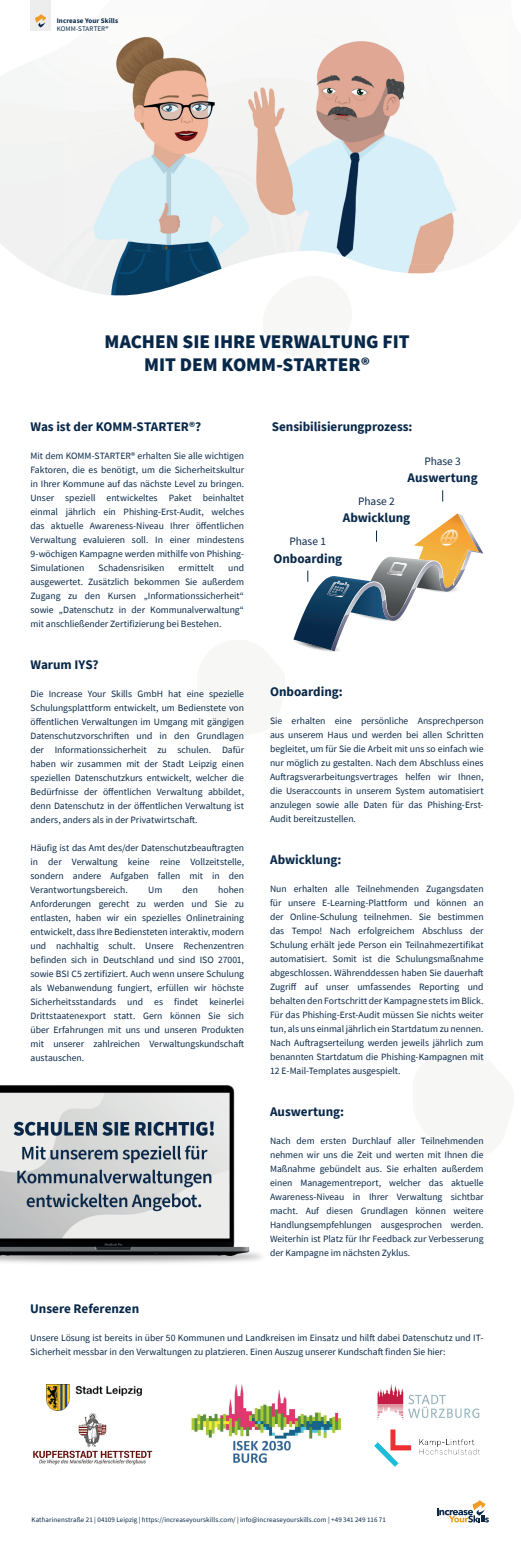
<style>
.page{position:relative;width:521px;height:1554px;background:#fff}
.page>*{position:absolute;margin:0;border:0;box-sizing:border-box;transform-origin:0 0}
.t1{font:900 19.25px/23.1px "Source Sans Pro";color:#082849;text-align:center}
.t2{font:700 13.12px "Source Sans Pro";letter-spacing:-.005em;color:#082849}
.t3{font:11.38px "Source Sans Pro";letter-spacing:-.005em;color:#082849}
.t4{font:9.62px/14px "Source Sans Pro";letter-spacing:-.005em;color:#082849;text-align:justify}
.t5{font:7px "Source Sans Pro";letter-spacing:.01em;color:#082849}
.t6{font:700 7px "Source Sans Pro";letter-spacing:.015em;color:#082849}
</style>
<div class="page">
<svg style="left:437px;top:1500px;width:52px;height:22px"></svg>
<img style="left:65px;top:36px;width:379px;height:166px">
<img style="left:444px;top:182px;width:40px;height:77px">
<img style="left:65px;top:202px;width:189px;height:94px">
<img style="left:254px;top:202px;width:190px;height:62px">
<img style="left:364px;top:264px;width:77px;height:9px">
<div style="left:31px;top:0;width:20px;height:31px;background:#ecedec"></div>
<svg style="left:35px;top:14px;width:11px;height:13px"></svg>
<svg style="left:293px;top:513px;width:190px;height:139px"></svg>
<img style="left:0;top:1085px;width:262px;height:178px">
<img style="left:33px;top:1413px;width:120px;height:52px">
<img style="left:374px;top:1429px;width:106px;height:38px">
<img style="left:47px;top:1384px;width:95px;height:26px">
<img style="left:377px;top:1384px;width:103px;height:36px">
<img style="left:191px;top:1384px;width:151px;height:79px">
<p class="t6" style="left:57px;top:16px;width:63px">Increase Your Skills</p>
<p class="t5" style="left:57px;top:24px;width:53px">KOMM-STARTER®</p>
<h1 class="t1" style="left:105px;top:329px;width:306px">MACHEN SIE IHRE VERWALTUNG FIT<br>MIT DEM KOMM-STARTER®</h1>
<h2 class="t2" style="left:31px;top:417px;width:172px">Was ist der KOMM-STARTER®?</h2>
<p class="t4" style="left:31px;top:448px;width:215px">Mit dem KOMM-STARTER® erhalten Sie alle wichtigen Faktoren, die es benötigt, um die Sicherheitskultur in Ihrer Kommune auf das nächste Level zu bringen.<br>Unser speziell entwickeltes Paket beinhaltet einmal jährlich ein Phishing-Erst-Audit, welches das aktuelle Awareness-Niveau Ihrer öffentlichen Verwaltung evaluieren soll. In einer mindestens 9-wöchigen Kampagne werden mithilfe von Phishing-Simulationen</p>
<p class="t4" style="left:31px;top:560px;width:215px;text-indent:198px">und ausgewertet. Zusätzlich bekommen Sie außerdem Zugang zu den Kursen „Informationssicherheit“ sowie „Datenschutz in der Kommunalverwaltung“ mit anschließender Zertifizierung bei Bestehen.</p>
<h2 class="t2" style="left:31px;top:655px;width:70px">Warum IYS?</h2>
<p class="t4" style="left:31px;top:686px;width:215px">Die Increase Your Skills GmbH hat eine spezielle Schulungsplattform entwickelt, um Bedienstete von öffentlichen Verwaltungen im Umgang mit gängigen Datenschutzvorschriften und in den Grundlagen der Informationssicherheit zu schulen. Dafür haben wir zusammen mit der Stadt Leipzig einen speziellen Datenschutzkurs entwickelt, welcher die Bedürfnisse der öffentlichen Verwaltung abbildet, denn Datenschutz in der öffentlichen Verwaltung ist anders, anders als in der Privatwirtschaft.</p>
<p class="t4" style="left:31px;top:840px;width:215px">Häufig ist das Amt des/der Datenschutzbeauftragten in der Verwaltung keine reine Vollzeitstelle, sondern andere Aufgaben fallen mit in den Verantwortungsbereich.</p>
<p class="t4" style="left:99px;top:560px;width:67px">Schadensrisiken</p>
<p class="t4" style="left:178px;top:560px;width:37px">ermittelt</p>
<p class="t4" style="left:31px;top:883px;width:215px;text-indent:188px">hohen Anforderungen gerecht zu werden und Sie zu entlasten, haben wir ein spezielles Onlinetraining entwickelt, dass Ihre Bediensteten interaktiv, modern und nachhaltig schult. Unsere Rechenzentren befinden sich in Deutschland und sind ISO 27001, sowie BSI C5 zertifiziert. Auch wenn unsere Schulung als Webanwendung fungiert, erfüllen wir höchste Sicherheitsstandards und es findet keinerlei Drittstaatenexport statt. Gern können Sie sich über Erfahrungen mit uns und unseren Produkten mit unserer zahlreichen Verwaltungskundschaft austauschen.</p>
<p class="t4" style="left:148px;top:883px;width:16px">Um</p>
<p class="t4" style="left:183px;top:883px;width:17px">den</p>
<h2 class="t2" style="left:272px;top:417px;width:142px">Sensibilisierungprozess:</h2>
<p class="t3" style="left:424px;top:454px;width:38px">Phase 3</p>
<h2 class="t2" style="left:408px;top:469px;width:72px">Auswertung</h2>
<p class="t3" style="left:358px;top:494px;width:38px">Phase 2</p>
<h2 class="t2" style="left:343px;top:509px;width:69px">Abwicklung</h2>
<p class="t3" style="left:290px;top:534px;width:38px">Phase 1</p>
<h2 class="t2" style="left:273px;top:549px;width:70px">Onboarding</h2>
<h2 class="t2" style="left:270px;top:683px;width:74px">Onboarding:</h2>
<p class="t4" style="left:270px;top:714px;width:215px">Sie erhalten eine persönliche Ansprechperson aus unserem Haus und werden bei allen Schritten begleitet, um für Sie die Arbeit mit uns so einfach wie nur möglich zu gestalten. Nach dem Abschluss eines Auftragsverarbeitungsvertrages helfen wir Ihnen, die Useraccounts in unserem System automatisiert anzulegen sowie alle Daten für das Phishing-Erst-Audit bereitzustellen.</p>
<h2 class="t2" style="left:270px;top:851px;width:73px">Abwicklung:</h2>
<p class="t4" style="left:270px;top:882px;width:215px">Nun erhalten alle Teilnehmenden Zugangsdaten für unsere E-Learning-Plattform und können an der Online-Schulung teilnehmen. Sie bestimmen das Tempo! Nach erfolgreichem Abschluss der Schulung erhält jede Person ein Teilnahmezertifikat automatisiert. Somit ist die Schulungsmaßnahme abgeschlossen. Währenddessen haben Sie dauerhaft Zugriff auf unser umfassendes Reporting und behalten den Fortschritt der Kampagne stets im Blick.<br>Für das Phishing-Erst-Audit müssen Sie nichts weiter tun, als uns einmal jährlich ein Startdatum zu nennen.<br>Nach Auftragserteilung werden jeweils jährlich zum benannten Startdatum die Phishing-Kampagnen mit 12 E-Mail-Templates ausgespielt.</p>
<h2 class="t2" style="left:270px;top:1103px;width:75px">Auswertung:</h2>
<p class="t4" style="left:270px;top:1134px;width:215px">Nach dem ersten Durchlauf aller Teilnehmenden nehmen wir uns die Zeit und werten mit Ihnen die Maßnahme gebündelt aus. Sie erhalten außerdem einen Managementreport, welcher das aktuelle Awareness-Niveau in Ihrer Verwaltung sichtbar macht. Auf diesen Grundlagen können weitere Handlungsempfehlungen ausgesprochen werden.<br>Weiterhin ist Platz für Ihr Feedback zur Verbesserung der Kampagne im nächsten Zyklus.</p>
<h2 class="t2" style="left:30px;top:1299px;width:110px">Unsere Referenzen</h2>
<p class="t4" style="left:30px;top:1330px;width:454px">Unsere Lösung ist bereits in über 50 Kommunen und Landkreisen im Einsatz und hilft dabei Datenschutz und IT-<br>Sicherheit messbar in den Verwaltungen zu platzieren. Einen Auszug unserer Kundschaft finden Sie hier:</p>
<p class="t5" style="left:32px;top:1515px;width:356px">Katharinenstraße 21 | 04109 Leipzig | https://increaseyourskills.com/ | info@increaseyourskills.com | +49 341 249 116 71</p>
</div>
